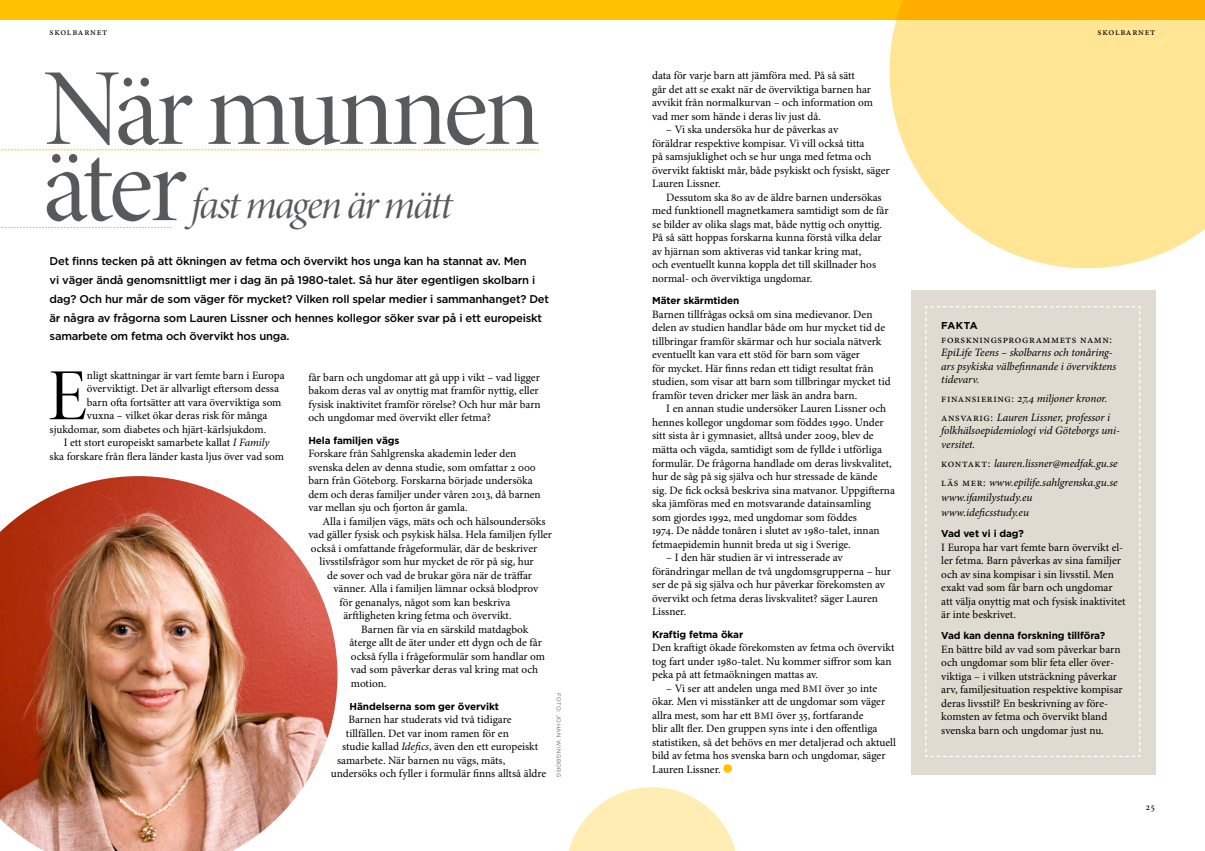
<style>
.page{position:relative;width:1205px;height:851px;background:#fff}
.page>*{position:absolute;margin:0;border:0;box-sizing:border-box;transform-origin:0 0}
.t1{font:110px "Minion Pro Disp";color:#58595b}
.t2{font:73.75px "Minion Pro Disp";color:#000}
.t3{font:42.5px "Minion Pro It Disp";letter-spacing:-.04em;color:#58595b}
.t4{font:11.25px/13.5px "Minion Pro";color:#000}
.t5{font:500 11.25px/18.8px "Gotham";letter-spacing:-.02em;color:#000}
.t6{font:italic 11.25px/13.5px "Minion Pro";letter-spacing:-.005em;color:#000}
.t7{font:11.25px "Minion Pro";letter-spacing:.05em;color:#000}
.t8{font:700 10px "Gotham";letter-spacing:-.01em;color:#000}
.t9{font:10px "Minion Pro";letter-spacing:.07em;color:#000}
.t10{font:5.62px "Gotham";letter-spacing:.075em;color:#636466}
.s1{font-style:italic}
.s2{font-size:10px}
.s3{font-style:normal}
</style>
<div class="page">
<div style="left:0;top:0;width:1205px;height:20px;background:#ffc200"></div>
<div style="left:911px;top:291px;width:244px;height:483px;background:#e0dbd0"></div>
<svg style="left:925px;top:306px;width:216px;height:451px"></svg>
<div style="left:723px;top:764px;width:9px;height:8px;background:#ffc200;border-radius:50%"></div>
<img style="left:0;top:476px;width:337px;height:374px">
<svg style="left:0;top:149px;width:539px;height:1px"></svg>
<svg style="left:0;top:227px;width:172px;height:1px"></svg>
<svg style="left:889px;top:0;width:316px;height:268px;background:#ffe495"></svg>
<svg style="left:569px;top:787px;width:166px;height:63px"></svg>
<p class="t9" style="left:50px;top:25px;width:59px">skolbarnet</p>
<p class="t9" style="left:1097px;top:25px;width:59px">skolbarnet</p>
<h1 class="t1" style="left:43px;top:43px;width:499px">När munnen</h1>
<h1 class="t1" style="left:43px;top:119px;width:145px">äter</h1>
<p class="t5" style="left:50px;top:251px;width:501px">Det finns tecken på att ökningen av fetma och övervikt hos unga kan ha stannat av. Men<br>vi väger ändå genomsnittligt mer i dag än på 1980-talet. Så hur äter egentligen skolbarn i dag? Och hur mår de som väger för mycket? Vilken roll spelar medier i sammanhanget? Det är några av frågorna som Lauren Lissner och hennes kollegor söker svar på i ett europeiskt samarbete om fetma och övervikt hos unga.</p>
<h3 class="t3" style="left:191px;top:178px;width:263px">fast magen är mätt</h3>
<h2 class="t2" style="left:48px;top:351px;width:41px">E</h2>
<p class="t4" style="left:87px;top:369px;width:199px">nligt skattningar är vart femte barn i Europa</p>
<p class="t4" style="left:87px;top:382px;width:194px">överviktigt. Det är allvarligt eftersom dessa</p>
<p class="t4" style="left:87px;top:396px;width:196px">barn ofta fortsätter att vara överviktiga som</p>
<p class="t4" style="left:87px;top:409px;width:182px">vuxna – vilket ökar deras risk för många</p>
<p class="t4" style="left:50px;top:423px;width:218px">sjukdomar, som diabetes och hjärt-kärlsjukdom.</p>
<p class="t4" style="left:64px;top:436px;width:207px">I ett stort europeiskt samarbete kallat <span class="s1">I Family</span></p>
<p class="t4" style="left:50px;top:450px;width:236px">ska forskare från flera länder kasta ljus över vad som</p>
<p class="t4" style="left:308px;top:370px;width:234px">får barn och ungdomar att gå upp i vikt – vad ligger bakom deras val av onyttig mat framför nyttig, eller fysisk inaktivitet framför rörelse? Och hur mår barn och ungdomar med övervikt eller fetma?</p>
<p class="t8" style="left:308px;top:434px;width:93px">Hela familjen vägs</p>
<p class="t4" style="left:308px;top:447px;width:234px">Forskare från Sahlgrenska akademin leder den svenska delen av denna studie, som omfattar 2 000 barn från Göteborg. Forskarna började undersöka dem och deras familjer under våren 2013, då barnen var mellan sju och fjorton år gamla.</p>
<p class="t4" style="left:322px;top:515px;width:225px">Alla i familjen vägs, mäts och och hälsoundersöks</p>
<p class="t4" style="left:308px;top:528px;width:245px">vad gäller fysisk och psykisk hälsa. Hela familjen fyller</p>
<p class="t4" style="left:311px;top:542px;width:228px">också i omfattande frågeformulär, där de beskriver</p>
<p class="t4" style="left:320px;top:555px;width:216px">livsstilsfrågor som hur mycket de rör på sig, hur</p>
<p class="t4" style="left:327px;top:569px;width:206px">de sover och vad de brukar göra när de träffar</p>
<p class="t4" style="left:333px;top:582px;width:207px">vänner. Alla i familjen lämnar också blodprov</p>
<p class="t4" style="left:340px;top:596px;width:172px">för genanalys, något som kan beskriva</p>
<p class="t4" style="left:343px;top:609px;width:170px">ärftligheten kring fetma och övervikt.</p>
<p class="t4" style="left:361px;top:623px;width:169px">Barnen får via en särskild matdagbok</p>
<p class="t4" style="left:350px;top:636px;width:194px">återge allt de äter under ett dygn och de får</p>
<p class="t4" style="left:351px;top:650px;width:196px">också fylla i frågeformulär som handlar om</p>
<p class="t4" style="left:351px;top:663px;width:189px">vad som påverkar deras val kring mat och</p>
<p class="t4" style="left:351px;top:677px;width:37px">motion.</p>
<p class="t8" style="left:350px;top:700px;width:151px">Händelserna som ger övervikt</p>
<p class="t4" style="left:348px;top:713px;width:165px">Barnen har studerats vid två tidigare</p>
<p class="t4" style="left:346px;top:726px;width:164px">tillfällen. Det var inom ramen för en</p>
<p class="t4" style="left:342px;top:740px;width:197px">studie kallad <span class="s1">Idefics</span>, även den ett europeiskt</p>
<p class="t4" style="left:337px;top:753px;width:170px">samarbete. När barnen nu vägs, mäts,</p>
<p class="t4" style="left:331px;top:767px;width:217px">undersöks och fyller i formulär finns alltså äldre</p>
<p class="t10" style="left:562px;top:693px;width:86px;rotate:90deg">FOTO: JOHAN WINGBORG</p>
<p class="t4" style="left:652px;top:69px;width:222px">data för varje barn att jämföra med. På så sätt<br>går det att se exakt när de överviktiga barnen har avvikit från normalkurvan – och information om vad mer som hände i deras liv just då.</p>
<p class="t4" style="left:652px;top:123px;width:239px;text-indent:14px">– Vi ska undersöka hur de påverkas av<br>föräldrar respektive kompisar. Vi vill också titta<br>på samsjuklighet och se hur unga med fetma och övervikt faktiskt mår, både psykiskt och fysiskt, säger Lauren Lissner.</p>
<p class="t4" style="left:652px;top:191px;width:238px;text-indent:14px">Dessutom ska 80 av de äldre barnen undersökas med funktionell magnetkamera samtidigt som de får se bilder av olika slags mat, både nyttig och onyttig.<br>På så sätt hoppas forskarna kunna förstå vilka delar av hjärnan som aktiveras vid tankar kring mat,<br>och eventuellt kunna koppla det till skillnader hos normal- och överviktiga ungdomar.</p>
<p class="t8" style="left:652px;top:295px;width:89px">Mäter skärmtiden</p>
<p class="t4" style="left:652px;top:308px;width:240px">Barnen tillfrågas också om sina medievanor. Den delen av studien handlar både om hur mycket tid de tillbringar framför skärmar och hur sociala nätverk eventuellt kan vara ett stöd för barn som väger<br>för mycket. Här finns redan ett tidigt resultat från studien, som visar att barn som tillbringar mycket tid framför teven dricker mer läsk än andra barn.</p>
<p class="t4" style="left:652px;top:402px;width:244px;text-indent:14px">I en annan studie undersöker Lauren Lissner och hennes kollegor ungdomar som föddes 1990. Under sitt sista år i gymnasiet, alltså under 2009, blev de mätta och vägda, samtidigt som de fyllde i utförliga formulär. De frågorna handlade om deras livskvalitet, hur de såg på sig själva och hur stressade de kände sig. De fick också beskriva sina matvanor. Uppgifterna ska jämföras med en motsvarande datainsamling<br>som gjordes 1992, med ungdomar som föddes<br>1974. De nådde tonåren i slutet av 1980-talet, innan fetmaepidemin hunnit breda ut sig i Sverige.</p>
<p class="t4" style="left:652px;top:551px;width:240px;text-indent:14px">– I den här studien är vi intresserade av förändringar mellan de två ungdomsgrupperna – hur ser de på sig själva och hur påverkar förekomsten av övervikt och fetma deras livskvalitet? säger Lauren Lissner.</p>
<p class="t8" style="left:652px;top:628px;width:93px">Kraftig fetma ökar</p>
<p class="t4" style="left:652px;top:641px;width:244px">Den kraftigt ökade förekomsten av fetma och övervikt tog fart under 1980-talet. Nu kommer siffror som kan peka på att fetmaökningen mattas av.</p>
<p class="t4" style="left:652px;top:681px;width:245px;text-indent:14px">– Vi ser att andelen unga med <span class="s2">BMI</span> över 30 inte ökar. Men vi misstänker att de ungdomar som väger allra mest, som har ett <span class="s2">BMI</span> över 35, fortfarande<br>blir allt fler. Den gruppen syns inte i den offentliga statistiken, så det behövs en mer detaljerad och aktuell bild av fetma hos svenska barn och ungdomar, säger Lauren Lissner.</p>
<p class="t8" style="left:941px;top:320px;width:38px">FAKTA</p>
<p class="t7" style="left:941px;top:332px;width:172px">Forskningsprogrammets namn:</p>
<p class="t6" style="left:941px;top:346px;width:177px">EpiLife Teens – skolbarns och tonåring&shy;ars psykiska välbefinnande i överviktens tidevarv.</p>
<p class="t6" style="left:941px;top:389px;width:170px;line-height:18.8px"><span class="s3">Finansiering:</span> 27,4 miljoner kronor. <span class="s3">ansvarig:</span> Lauren Lissner, professor i</p>
<p class="t6" style="left:941px;top:424px;width:180px">folkhälsoepidemiologi vid Göteborgs uni&shy;versitet.</p>
<p class="t6" style="left:941px;top:454px;width:178px;line-height:18.8px"><span class="s3">Kontakt:</span> lauren.lissner@medfak.gu.se<br><span class="s3">Läs mer:</span> www.epilife.sahlgrenska.gu.se</p>
<p class="t6" style="left:941px;top:490px;width:93px;line-height:15.2px">www.ifamilystudy.eu www.ideficsstudy.eu</p>
<p class="t8" style="left:941px;top:527px;width:84px">Vad vet vi i dag?</p>
<p class="t4" style="left:941px;top:540px;width:186px">I Europa har vart femte barn övervikt el&shy;ler fetma. Barn påverkas av sina familjer och av sina kompisar i sin livsstil. Men exakt vad som får barn och ungdomar att välja onyttig mat och fysisk inaktivitet är inte beskrivet.</p>
<p class="t8" style="left:941px;top:629px;width:165px">Vad kan denna forskning tillföra?</p>
<p class="t4" style="left:941px;top:642px;width:183px">En bättre bild av vad som påverkar barn och ungdomar som blir feta eller över&shy;viktiga – i vilken utsträckning påverkar arv, familjesituation respektive kompisar deras livsstil? En beskrivning av före&shy;komsten av fetma och övervikt bland svenska barn och ungdomar just nu.</p>
<p class="t9" style="left:1145px;top:800px;width:11px">25</p>
</div>
